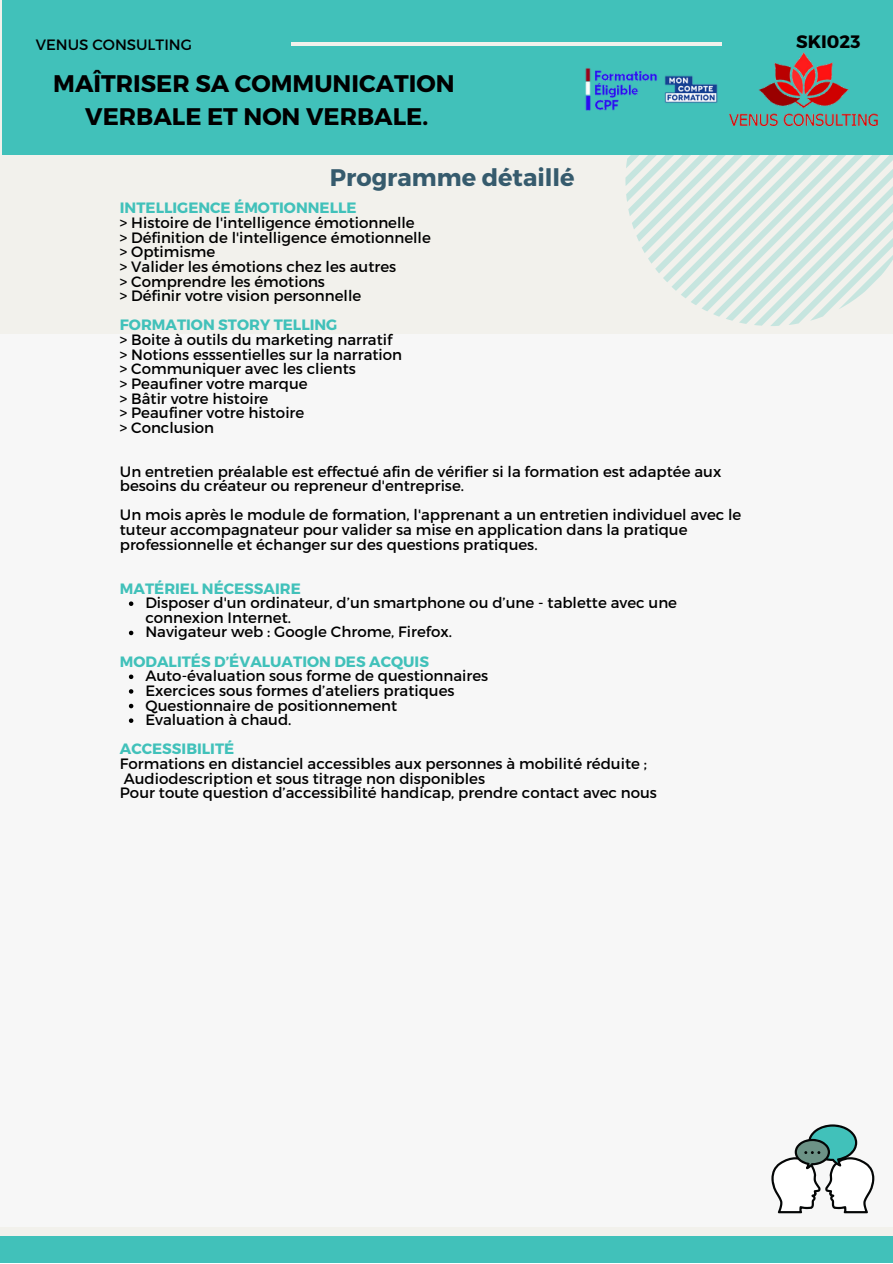
<style>
.page{position:relative;width:893px;height:1264px;background:#fff}
.page>*{position:absolute;margin:0;border:0;box-sizing:border-box;transform-origin:0 0}
.t1{font:700 24px/32.5px "Montserrat";color:#000;text-align:center}
.t2{font:700 24px "Montserrat";color:#365b6d}
.t3{font:700 18px "Montserrat";color:#000}
.t4{font:15px/14.5px "Montserrat";color:#000}
.t5{font:700 15px "Montserrat";color:#41c1ba}
</style>
<div class="page">
<div style="left:0;top:0;width:892px;height:1262px;background:#f2f1ec"></div>
<div style="left:0;top:334px;width:892px;height:892px;background:#f7f7f7"></div>
<div style="left:2px;top:0;width:890px;height:154px;background:#41c1ba"></div>
<svg style="left:625px;top:45px;width:267px;height:281px"></svg>
<hr style="left:291px;top:42px;width:431px;height:3px;background:#f2f1ec">
<svg style="left:129px;top:601px;width:4px;height:5px"></svg>
<svg style="left:129px;top:630px;width:4px;height:5px"></svg>
<svg style="left:129px;top:674px;width:4px;height:5px"></svg>
<svg style="left:129px;top:689px;width:4px;height:4px"></svg>
<svg style="left:129px;top:703px;width:4px;height:5px"></svg>
<svg style="left:129px;top:718px;width:4px;height:5px"></svg>
<div style="left:0;top:1236px;width:461px;height:26px;background:#41c1ba"></div>
<div style="left:422px;top:1236px;width:470px;height:26px;background:#41c1ba"></div>
<img style="left:729px;top:52px;width:148px;height:73px">
<img style="left:585px;top:64px;width:137px;height:51px">
<svg style="left:771px;top:1124px;width:104px;height:89px"></svg>
<p class="t4" style="left:36px;top:36px;width:158px">VENUS CONSULTING</p>
<h1 class="t1" style="left:53px;top:66px;width:403px">MAÎTRISER SA COMMUNICATION<br>VERBALE ET NON VERBALE.</h1>
<h1 class="t2" style="left:330px;top:162px;width:246px">Programme détaillé</h1>
<p class="t5" style="left:120px;top:198px;width:238px">INTELLIGENCE ÉMOTIONNELLE</p>
<p class="t4" style="left:120px;top:215px;width:312px">&gt; Histoire de l'intelligence émotionnelle<br>&gt; Définition de l'intelligence émotionnelle &gt; Optimisme<br>&gt; Valider les émotions chez les autres<br>&gt; Comprendre les émotions<br>&gt; Définir votre vision personnelle</p>
<p class="t5" style="left:120px;top:315px;width:219px">FORMATION STORY TELLING</p>
<p class="t4" style="left:120px;top:332px;width:284px">&gt; Boite à outils du marketing narratif &gt; Notions esssentielles sur la narration &gt; Communiquer avec les clients<br>&gt; Peaufiner votre marque<br>&gt; Bâtir votre histoire<br>&gt; Peaufiner votre histoire<br>&gt; Conclusion</p>
<p class="t4" style="left:120px;top:463px;width:603px">Un entretien préalable est effectué afin de vérifier si la formation est adaptée aux besoins du créateur ou repreneur d'entreprise.</p>
<p class="t4" style="left:120px;top:507px;width:623px">Un mois après le module de formation, l'apprenant a un entretien individuel avec le tuteur accompagnateur pour valider sa mise en application dans la pratique professionnelle et échanger sur des questions pratiques.</p>
<p class="t5" style="left:120px;top:578px;width:182px">MATÉRIEL NÉCESSAIRE</p>
<p class="t4" style="left:145px;top:595px;width:533px">Disposer d'un ordinateur, d’un smartphone ou d’une - tablette avec une connexion Internet.<br>Navigateur web : Google Chrome, Firefox.</p>
<p class="t4" style="left:145px;top:668px;width:344px">Auto-évaluation sous forme de questionnaires Exercices sous formes d’ateliers pratiques Questionnaire de positionnement<br>Evaluation à chaud.</p>
<p class="t5" style="left:120px;top:651px;width:310px">MODALITÉS D’ÉVALUATION DES ACQUIS</p>
<p class="t5" style="left:120px;top:739px;width:116px">ACCESSIBILITÉ</p>
<p class="t4" style="left:120px;top:755px;width:538px">Formations en distanciel accessibles aux personnes à mobilité réduite ;<br>Audiodescription et sous titrage non disponibles<br>Pour toute question d’accessibilité handicap, prendre contact avec nous</p>
<p class="t3" style="left:796px;top:30px;width:66px">SKI023</p>
</div>
